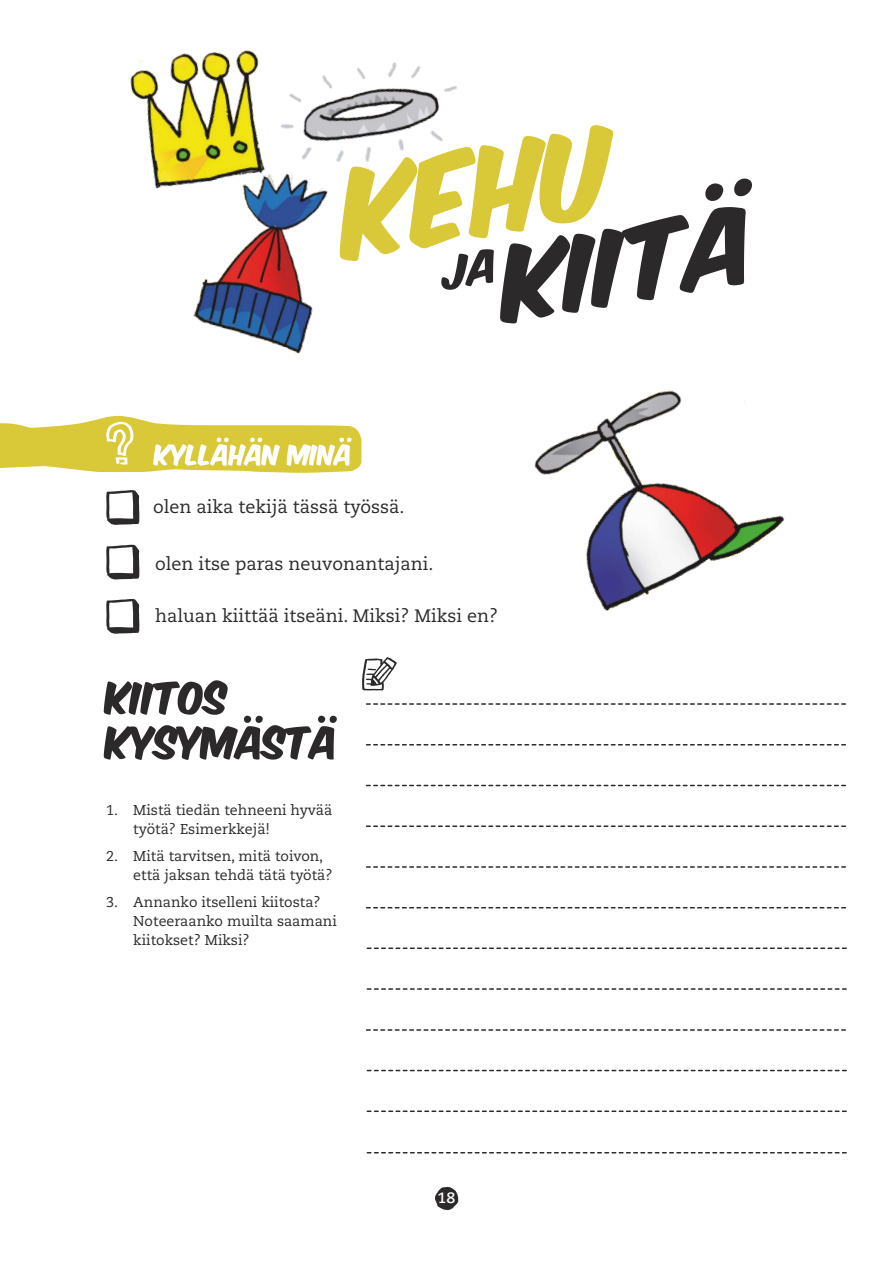
<style>
.page{position:relative;width:893px;height:1263px;background:#fff}
.page>*{position:absolute;margin:0;border:0;box-sizing:border-box;transform-origin:0 0}
.t1{font:18px "Caecilia LT Std";color:#2b2929}
.t2{font:700 15px "Caecilia LT Std";color:#fff}
.t3{font:14.25px/18.8px "Caecilia LT Std";color:#2b2929}
</style>
<div class="page">
<svg style="left:637px;top:178px;width:116px;height:123px"></svg>
<svg style="left:347px;top:125px;width:290px;height:199px"></svg>
<img style="left:130px;top:53px;width:78px;height:132px">
<img style="left:155px;top:87px;width:192px;height:267px">
<img style="left:208px;top:50px;width:279px;height:119px">
<img style="left:534px;top:390px;width:251px;height:221px">
<svg style="left:104px;top:680px;width:233px;height:80px"></svg>
<svg style="left:0;top:416px;width:361px;height:57px"></svg>
<svg style="left:106px;top:490px;width:33px;height:35px"></svg>
<svg style="left:106px;top:544px;width:33px;height:35px"></svg>
<svg style="left:106px;top:599px;width:33px;height:35px"></svg>
<svg style="left:362px;top:657px;width:35px;height:34px"></svg>
<svg style="left:366px;top:744px;width:480px;height:2px"></svg>
<svg style="left:366px;top:825px;width:481px;height:2px"></svg>
<svg style="left:366px;top:907px;width:481px;height:2px"></svg>
<svg style="left:366px;top:947px;width:481px;height:2px"></svg>
<svg style="left:366px;top:988px;width:481px;height:2px"></svg>
<svg style="left:366px;top:703px;width:480px;height:2px"></svg>
<svg style="left:365px;top:784px;width:482px;height:3px"></svg>
<svg style="left:366px;top:866px;width:480px;height:2px"></svg>
<svg style="left:366px;top:1029px;width:480px;height:2px"></svg>
<svg style="left:366px;top:1069px;width:481px;height:3px"></svg>
<svg style="left:366px;top:1110px;width:481px;height:2px"></svg>
<svg style="left:366px;top:1152px;width:481px;height:2px"></svg>
<svg style="left:435px;top:1187px;width:23px;height:23px"></svg>
<p class="t1" style="left:153px;top:499px;width:253px">olen aika tekijä tässä työssä.</p>
<p class="t1" style="left:155px;top:556px;width:280px">olen itse paras neuvonantajani.</p>
<p class="t1" style="left:155px;top:608px;width:344px">haluan kiittää itseäni. Miksi? Miksi en?</p>
<p class="t3" style="left:133px;top:802px;width:200px;text-indent:-27px">1. Mistä tiedän tehneeni hyvää työtä? Esimerkkejä!</p>
<p class="t3" style="left:133px;top:848px;width:201px;text-indent:-27px">2. Mitä tarvitsen, mitä toivon, että jaksan tehdä tätä työtä?</p>
<p class="t3" style="left:133px;top:894px;width:205px;text-indent:-27px">3. Annanko itselleni kiitosta?<br>Noteeraanko muilta saamani kiitokset? Miksi?</p>
<p class="t2" style="left:438px;top:1191px;width:19px">18</p>
</div>
